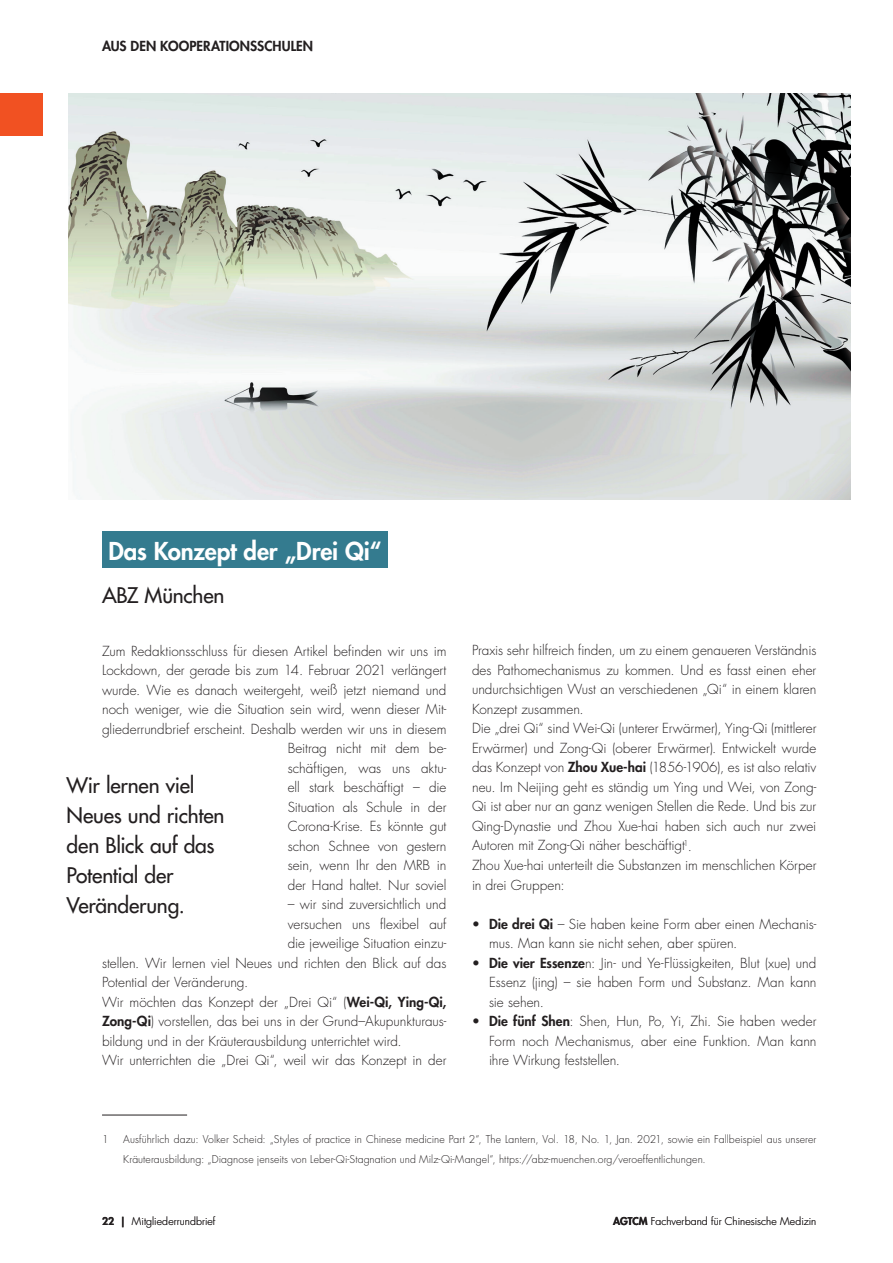
<style>
.page{position:relative;width:893px;height:1263px;background:#fff}
.page>*{position:absolute;margin:0;border:0;box-sizing:border-box;transform-origin:0 0}
.t1{font:800 24px "Futura Std";letter-spacing:-.005em;color:#fff}
.t2{font:500 21px/30px "Futura Std";letter-spacing:-.01em;color:#231f20}
.t3{font:300 13.5px/19.5px "Futura Std";letter-spacing:-.005em;color:#231f20}
.t4{font:800 13.5px "Futura Std";letter-spacing:.005em;color:#231f20}
.t5{font:300 10.5px/19.5px "Futura Std";letter-spacing:.005em;color:#231f20}
.s1{font-weight:800}
</style>
<div class="page">
<div style="left:0;top:94px;width:43px;height:42px;background:#f15122"></div>
<div style="left:102px;top:531px;width:286px;height:37px;background:#347b8f"></div>
<hr style="left:102px;top:1115px;width:85px;height:1px;background:#231f20">
<img style="left:68px;top:94px;width:782px;height:406px">
<p class="t4" style="left:102px;top:37px;width:213px">AUS DEN KOOPERATIONSSCHULEN</p>
<h1 class="t1" style="left:108px;top:536px;width:274px">Das Konzept der „Drei Qi“</h1>
<h2 class="t2" style="left:102px;top:580px;width:124px">ABZ München</h2>
<p class="t3" style="left:102px;top:641px;width:346px;text-align:right">Zum Redaktionsschluss für diesen Artikel befinden wir uns im Lockdown, der gerade bis zum 14. Februar 2021 verlängert wurde. Wie es danach weitergeht, weiß jetzt niemand und noch weniger, wie die Situation sein wird, wenn dieser Mit&shy;gliederrundbrief erscheint. Deshalb werden wir uns in diesem Beitrag nicht mit dem be-<br>schäftigen, was uns aktu-<br>ell stark beschäftigt – die<br>Situation als Schule in der<br>Corona-Krise. Es könnte gut<br>schon Schnee von gestern<br>sein, wenn Ihr den MRB in<br>der Hand haltet. Nur soviel</p>
<p class="t3" style="left:288px;top:895px;width:160px">– wir sind zuversichtlich und</p>
<p class="t3" style="left:288px;top:914px;width:160px">versuchen uns flexibel auf</p>
<p class="t3" style="left:288px;top:934px;width:160px">die jeweilige Situation einzu-</p>
<p class="t3" style="left:102px;top:953px;width:346px">stellen. Wir lernen viel Neues und richten den Blick auf das</p>
<p class="t3" style="left:102px;top:973px;width:148px">Potential der Veränderung.</p>
<p class="t3" style="left:102px;top:992px;width:346px">Wir möchten das Konzept der „Drei Qi“ (<span class="s1">Wei-Qi, Ying-Qi,</span></p>
<p class="t3" style="left:102px;top:1012px;width:346px"><span class="s1">Zong-Qi</span>) vorstellen, das bei uns in der Grund–Akupunkturaus-</p>
<p class="t3" style="left:102px;top:1031px;width:301px">bildung und in der Kräuterausbildung unterrichtet wird.</p>
<p class="t3" style="left:102px;top:1051px;width:346px">Wir unterrichten die „Drei Qi“, weil wir das Konzept in der</p>
<h2 class="t2" style="left:67px;top:770px;width:159px">Wir lernen viel<br>Neues und richten den Blick auf das<br>Potential der<br>Veränderung.</h2>
<p class="t3" style="left:472px;top:641px;width:346px">Praxis sehr hilfreich finden, um zu einem genaueren Verständnis des Pathomechanismus zu kommen. Und es fasst einen eher undurchsichtigen Wust an verschiedenen „Qi“ in einem klaren Konzept zusammen.<br>Die „drei Qi“ sind Wei-Qi (unterer Erwärmer), Ying-Qi (mittlerer Erwärmer) und Zong-Qi (oberer Erwärmer). Entwickelt wurde das Konzept von <span class="s1">Zhou Xue-hai</span> (1856-1906), es ist also relativ neu. Im Neijing geht es ständig um Ying und Wei, von Zong-Qi ist aber nur an ganz wenigen Stellen die Rede. Und bis zur Qing-Dynastie und Zhou Xue-hai haben sich auch nur zwei Autoren mit Zong-Qi näher beschäftigt<sup>1</sup>.<br>Zhou Xue-hai unterteilt die Substanzen im menschlichen Körper in drei Gruppen:</p>
<p class="t3" style="left:489px;top:914px;width:329px;text-indent:-17px"><span class="s1">• Die drei Qi</span> – Sie haben keine Form aber einen Mechanis&shy;mus. Man kann sie nicht sehen, aber spüren.</p>
<p class="t3" style="left:489px;top:953px;width:329px;text-align:justify;text-indent:-17px"><span class="s1">• Die vier Essenze</span>n: Jin- und Ye-Flüssigkeiten, Blut (xue) und Essenz (jing) – sie haben Form und Substanz. Man kann sie sehen.</p>
<p class="t3" style="left:489px;top:1012px;width:329px;text-align:justify;text-indent:-17px"><span class="s1">• Die fünf Shen</span>: Shen, Hun, Po, Yi, Zhi. Sie haben weder Form noch Mechanismus, aber eine Funktion. Man kann ihre Wirkung feststellen.</p>
<p class="t5" style="left:102px;top:1130px;width:8px">1</p>
<p class="t5" style="left:123px;top:1130px;width:695px">Ausführlich dazu: Volker Scheid: „Styles of practice in Chinese medicine Part 2“, The Lantern, Vol. 18, No. 1, Jan. 2021, sowie ein Fallbeispiel aus unserer<br>Kräuterausbildung: „Diagnose jenseits von Leber-Qi-Stagnation und Milz-Qi-Mangel“, https://abz-muenchen.org/veroeffentlichungen.</p>
<p class="t5" style="left:102px;top:1212px;width:115px"><span class="s1">22 |</span> Mitgliederrundbrief</p>
<p class="t5" style="left:613px;top:1212px;width:205px"><span class="s1">AGTCM</span> Fachverband für Chinesische Medizin</p>
</div>
